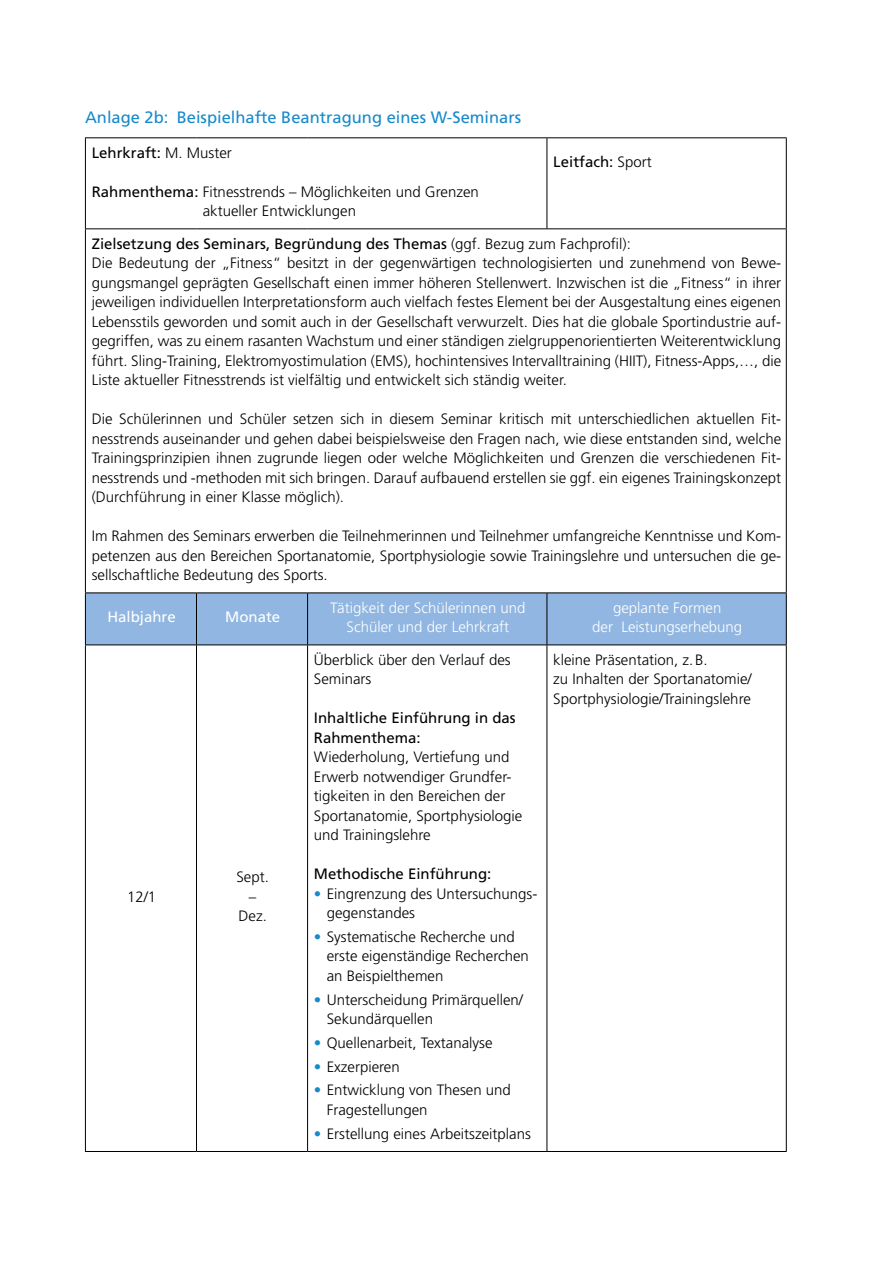
<style>
.page{position:relative;width:893px;height:1263px;background:#fff}
.page>*{position:absolute;margin:0;border:0;box-sizing:border-box;transform-origin:0 0}
.Teaser_2{font:16.5px "Frutiger LT Std";color:#178acb}
.Fließtext{font:300 15px/19.5px "Frutiger LT Std";color:#000}
.Fließtext-2{font:15px/19.5px "Frutiger LT Std";color:#000}
.Fließtext-3{font:300 15px/19.5px "Frutiger LT Std";color:#fff;text-align:center}
.Fließtext-4{font:15px "Frutiger LT Std";color:#fff}
.s1{font-weight:300}
.s2{font-weight:400}
.s3{color:#178acb}
</style>
<div class="page">
<div style="left:86px;top:593px;width:700px;height:51px;background:#90b6e1"></div>
<hr style="left:85px;top:138px;width:1px;height:90px;background:#000">
<hr style="left:547px;top:138px;width:1px;height:90px;background:#000">
<hr style="left:786px;top:138px;width:1px;height:90px;background:#000">
<hr style="left:85px;top:228px;width:111px;height:1px;background:#000">
<hr style="left:85px;top:229px;width:1px;height:363px;background:#000">
<hr style="left:196px;top:228px;width:112px;height:1px;background:#000">
<hr style="left:308px;top:228px;width:239px;height:1px;background:#000">
<hr style="left:547px;top:228px;width:240px;height:1px;background:#000">
<hr style="left:786px;top:229px;width:1px;height:363px;background:#000">
<hr style="left:85px;top:592px;width:111px;height:1px;background:#000">
<hr style="left:85px;top:593px;width:1px;height:51px;background:#000">
<hr style="left:196px;top:592px;width:112px;height:1px;background:#000">
<hr style="left:196px;top:593px;width:1px;height:51px;background:#000">
<hr style="left:308px;top:592px;width:239px;height:1px;background:#000">
<hr style="left:307px;top:593px;width:1px;height:51px;background:#000">
<hr style="left:547px;top:592px;width:240px;height:1px;background:#000">
<hr style="left:547px;top:593px;width:1px;height:51px;background:#000">
<hr style="left:786px;top:593px;width:1px;height:51px;background:#000">
<hr style="left:85px;top:644px;width:111px;height:1px;background:#000">
<hr style="left:85px;top:645px;width:1px;height:506px;background:#000">
<hr style="left:196px;top:644px;width:112px;height:1px;background:#000">
<hr style="left:196px;top:645px;width:1px;height:506px;background:#000">
<hr style="left:308px;top:644px;width:239px;height:1px;background:#000">
<hr style="left:307px;top:645px;width:1px;height:506px;background:#000">
<hr style="left:547px;top:644px;width:240px;height:1px;background:#000">
<hr style="left:547px;top:645px;width:1px;height:506px;background:#000">
<hr style="left:786px;top:645px;width:1px;height:506px;background:#000">
<hr style="left:85px;top:1151px;width:111px;height:1px;background:#000">
<hr style="left:196px;top:1151px;width:112px;height:1px;background:#000">
<hr style="left:308px;top:1151px;width:239px;height:1px;background:#000">
<hr style="left:547px;top:1151px;width:240px;height:1px;background:#000">
<hr style="left:85px;top:137px;width:111px;height:1px;background:#000">
<hr style="left:196px;top:137px;width:112px;height:1px;background:#000">
<hr style="left:308px;top:137px;width:239px;height:1px;background:#000">
<hr style="left:547px;top:137px;width:240px;height:1px;background:#000">
<p class="Teaser_2" style="left:85px;top:107px;width:438px">Anlage 2b: Beispielhafte Beantragung eines W-Seminars</p>
<p class="Fließtext-2" style="left:92px;top:143px;width:142px">Lehrkraft: <span class="s1">M. Muster</span></p>
<p class="Fließtext" style="left:203px;top:182px;width:278px;text-indent:-111px"><span class="s2">Rahmenthema:</span> Fitnesstrends – Möglichkeiten und Grenzen aktueller Entwicklungen</p>
<p class="Fließtext-2" style="left:553px;top:152px;width:100px">Leitfach: <span class="s1">Sport</span></p>
<p class="Fließtext-2" style="left:92px;top:234px;width:541px">Zielsetzung des Seminars, Begründung des Themas <span class="s1">(ggf. Bezug zum Fachprofil):</span></p>
<p class="Fließtext" style="left:92px;top:253px;width:691px;text-align:justify">Die Bedeutung der „Fitness“ besitzt in der gegenwärtigen technologisierten und zunehmend von Bewe&shy;gungsmangel geprägten Gesellschaft einen immer höheren Stellenwert. Inzwischen ist die „Fitness“ in ihrer jeweiligen individuellen Interpretationsform auch vielfach festes Element bei der Ausgestaltung eines eigenen Lebensstils geworden und somit auch in der Gesellschaft verwurzelt. Dies hat die globale Sportindustrie auf&shy;gegriffen, was zu einem rasanten Wachstum und einer ständigen zielgruppenorientierten Weiterentwicklung führt. Sling-Training, Elektromyostimulation (EMS), hochintensives Intervalltraining (HIIT), Fitness-Apps,…, die Liste aktueller Fitnesstrends ist vielfältig und entwickelt sich ständig weiter.</p>
<p class="Fließtext" style="left:92px;top:409px;width:691px;text-align:justify">Die Schülerinnen und Schüler setzen sich in diesem Seminar kritisch mit unterschiedlichen aktuellen Fit&shy;nesstrends auseinander und gehen dabei beispielsweise den Fragen nach, wie diese entstanden sind, welche Trainingsprinzipien ihnen zugrunde liegen oder welche Möglichkeiten und Grenzen die verschiedenen Fit&shy;nesstrends und -methoden mit sich bringen. Darauf aufbauend erstellen sie ggf. ein eigenes Trainingskonzept (Durchführung in einer Klasse möglich).</p>
<p class="Fließtext" style="left:92px;top:526px;width:691px;text-align:justify">Im Rahmen des Seminars erwerben die Teilnehmerinnen und Teilnehmer umfangreiche Kenntnisse und Kom&shy;petenzen aus den Bereichen Sportanatomie, Sportphysiologie sowie Trainingslehre und untersuchen die ge&shy;sellschaftliche Bedeutung des Sports.</p>
<p class="Fließtext-4" style="left:107px;top:608px;width:70px">Halbjahre</p>
<p class="Fließtext-4" style="left:225px;top:608px;width:57px">Monate</p>
<p class="Fließtext-3" style="left:330px;top:598px;width:197px">Tätigkeit der Schülerinnen und<br>Schüler und der Lehrkraft</p>
<p class="Fließtext-3" style="left:592px;top:598px;width:152px">geplante Formen<br>der Leistungserhebung</p>
<p class="Fließtext" style="left:127px;top:887px;width:31px">12/1</p>
<p class="Fließtext" style="left:236px;top:867px;width:34px">Sept.</p>
<p class="Fließtext" style="left:249px;top:887px;width:9px">–</p>
<p class="Fließtext" style="left:238px;top:906px;width:30px">Dez.</p>
<p class="Fließtext" style="left:314px;top:650px;width:198px">Überblick über den Verlauf des<br>Seminars</p>
<p class="Fließtext-2" style="left:314px;top:708px;width:203px">Inhaltliche Einführung in das<br>Rahmenthema:</p>
<p class="Fließtext" style="left:314px;top:747px;width:210px">Wiederholung, Vertiefung und<br>Erwerb notwendiger Grundfer&shy;tigkeiten in den Bereichen der<br>Sportanatomie, Sportphysiologie und Trainingslehre</p>
<p class="Fließtext-2" style="left:314px;top:864px;width:179px">Methodische Einführung:</p>
<p class="Fließtext" style="left:327px;top:884px;width:212px;text-indent:-13px"><span class="s3">•</span> Eingrenzung des Untersuchungs&shy;gegenstandes</p>
<p class="Fließtext" style="left:327px;top:927px;width:204px;text-indent:-13px"><span class="s3">•</span> Systematische Recherche und erste eigenständige Recherchen an Beispielthemen</p>
<p class="Fließtext" style="left:327px;top:990px;width:198px;text-indent:-13px"><span class="s3">•</span> Unterscheidung Primärquellen/<br>Sekundärquellen</p>
<p class="Fließtext" style="left:314px;top:1033px;width:180px"><span class="s3">•</span> Quellenarbeit, Textanalyse</p>
<p class="Fließtext" style="left:314px;top:1057px;width:87px"><span class="s3">•</span> Exzerpieren</p>
<p class="Fließtext" style="left:327px;top:1081px;width:186px;text-indent:-13px"><span class="s3">•</span> Entwicklung von Thesen und<br>Fragestellungen</p>
<p class="Fließtext" style="left:314px;top:1124px;width:218px"><span class="s3">•</span> Erstellung eines Arbeitszeitplans</p>
<p class="Fließtext" style="left:553px;top:650px;width:200px">kleine Präsentation, z.B.<br>zu Inhalten der Sportanatomie/<br>Sportphysiologie/Trainingslehre</p>
</div>
